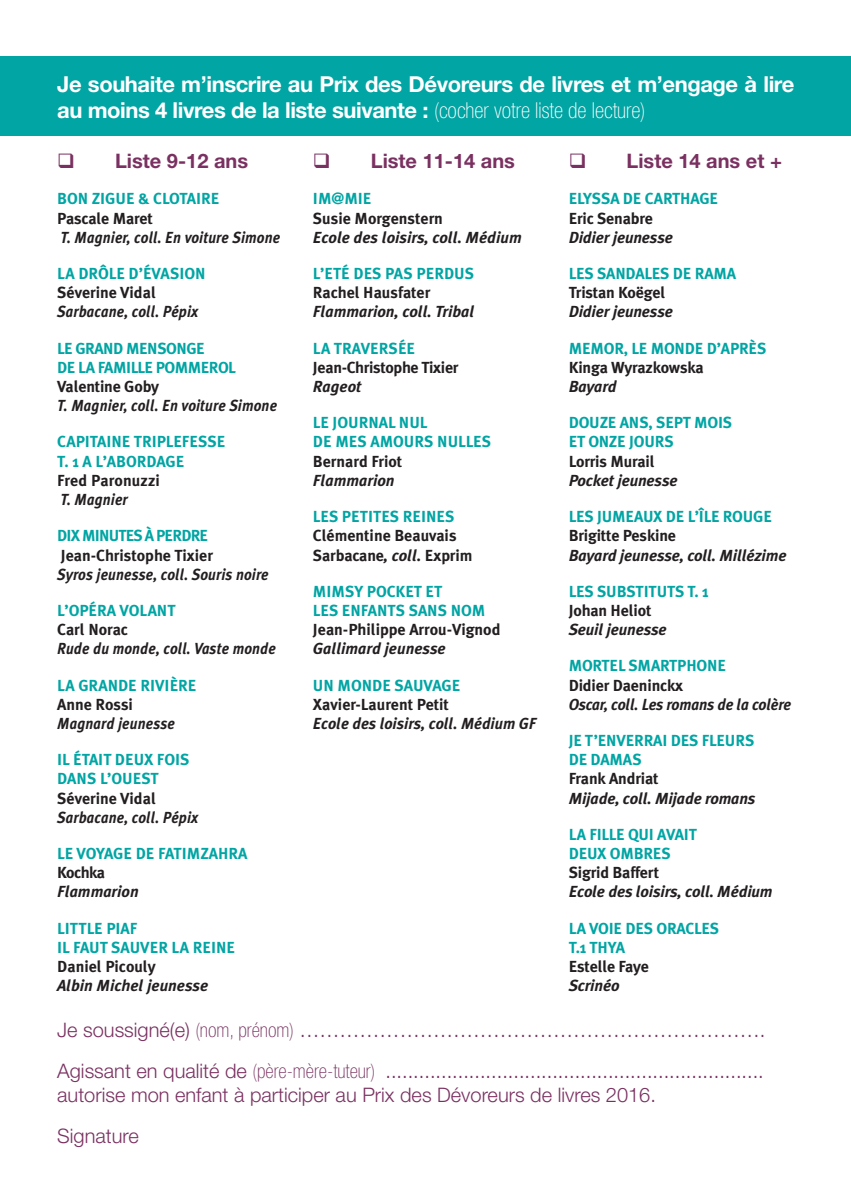
<style>
.page{position:relative;width:851px;height:1191px;background:#fff}
.page>*{position:absolute;margin:0;border:0;box-sizing:border-box;transform-origin:0 0}
.t1{font:700 22px/26.4px "Helvetica Neue";letter-spacing:-.02em;color:#fff}
.t2{font:300 20px/24px "Helvetica Neue";color:#7a3161}
.t3{font:700 20px "Helvetica Neue";color:#7a3161}
.t4{font:700 16px/19.2px "Meta Plus";letter-spacing:-.01em;color:#00a5a4}
.t5{font:700 16px "Meta Plus";letter-spacing:-.01em;color:#231f20}
.t6{font:italic 700 16px "Meta Plus";color:#231f20}
.t7{font:italic 700 16px "Meta Plus";color:#231f20;scale:.91 1}
.t8{font:700 16px "Meta Plus";letter-spacing:-.03em;color:#00a5a4}
.t9{font:italic 700 16px "Meta Plus";color:#231f20;scale:.95 1}
.t10{font:700 16px "Meta Plus";letter-spacing:-.05em;color:#00a5a4}
.t11{font:700 16px "Meta Plus";letter-spacing:.01em;color:#231f20}
.s1{font-weight:100;font-stretch:condensed}
.s2{font-style:italic}
.s3{color:#231f20}
</style>
<div class="page">
<div style="left:0;top:57px;width:850px;height:79px;background:#00a5a4"></div>
<p class="t1" style="left:57px;top:70px;width:738px">Je souhaite m’inscrire au Prix des Dévoreurs de livres et m’engage à lire au moins 4 livres de la liste suivante : <span class="s1">(cocher votre liste de lecture)</span></p>
<p class="t3" style="left:57px;top:149px;width:192px">❑ Liste 9-12 ans</p>
<p class="t4" style="left:57px;top:189px;width:164px">BON ZIGUE &amp; CLOTAIRE</p>
<p class="t5" style="left:57px;top:209px;width:97px">Pascale Maret</p>
<p class="t7" style="left:60px;top:228px;width:243px">T. Magnier, coll. En voiture Simone</p>
<p class="t4" style="left:57px;top:264px;width:150px">LA DRÔLE D’ÉVASION</p>
<p class="t5" style="left:57px;top:283px;width:100px">Séverine Vidal</p>
<p class="t7" style="left:57px;top:302px;width:157px">Sarbacane, coll. Pépix</p>
<p class="t8" style="left:57px;top:339px;width:149px">LE GRAND MENSONGE</p>
<p class="t8" style="left:57px;top:358px;width:180px">DE LA FAMILLE POMMEROL</p>
<p class="t5" style="left:57px;top:377px;width:103px">Valentine Goby</p>
<p class="t7" style="left:57px;top:396px;width:243px">T. Magnier, coll. En voiture Simone</p>
<p class="t4" style="left:57px;top:432px;width:170px">CAPITAINE TRIPLEFESSE</p>
<p class="t4" style="left:57px;top:451px;width:129px">T. 1 A L’ABORDAGE</p>
<p class="t11" style="left:57px;top:471px;width:104px">Fred Paronuzzi</p>
<p class="t7" style="left:60px;top:490px;width:76px">T. Magnier</p>
<p class="t10" style="left:57px;top:526px;width:152px">DIX MINUTES À PERDRE</p>
<p class="t5" style="left:61px;top:545px;width:154px">Jean-Christophe Tixier</p>
<p class="t7" style="left:57px;top:565px;width:234px">Syros jeunesse, coll. Souris noire</p>
<p class="t4" style="left:57px;top:600px;width:120px">L’OPÉRA VOLANT</p>
<p class="t5" style="left:57px;top:620px;width:72px">Carl Norac</p>
<p class="t7" style="left:57px;top:639px;width:242px">Rude du monde, coll. Vaste monde</p>
<p class="t4" style="left:57px;top:675px;width:141px">LA GRANDE RIVIÈRE</p>
<p class="t5" style="left:57px;top:695px;width:77px">Anne Rossi</p>
<p class="t7" style="left:57px;top:714px;width:131px">Magnard jeunesse</p>
<p class="t4" style="left:57px;top:750px;width:134px">IL ÉTAIT DEUX FOIS</p>
<p class="t4" style="left:57px;top:769px;width:103px">DANS L’OUEST</p>
<p class="t5" style="left:57px;top:789px;width:100px">Séverine Vidal</p>
<p class="t7" style="left:57px;top:808px;width:157px">Sarbacane, coll. Pépix</p>
<p class="t4" style="left:57px;top:844px;width:192px">LE VOYAGE DE FATIMZAHRA</p>
<p class="t5" style="left:57px;top:863px;width:49px">Kochka</p>
<p class="t6" style="left:57px;top:882px;width:83px">Flammarion</p>
<p class="t4" style="left:57px;top:918px;width:82px">LITTLE PIAF</p>
<p class="t4" style="left:57px;top:937px;width:179px">IL FAUT SAUVER LA REINE</p>
<p class="t5" style="left:57px;top:957px;width:100px">Daniel Picouly</p>
<p class="t6" style="left:57px;top:976px;width:152px">Albin Michel jeunesse</p>
<p class="t3" style="left:313px;top:149px;width:203px">❑ Liste 11-14 ans</p>
<p class="t4" style="left:313px;top:189px;width:60px">IM@MIE</p>
<p class="t5" style="left:313px;top:209px;width:131px">Susie Morgenstern</p>
<p class="t6" style="left:313px;top:228px;width:210px">Ecole des loisirs, coll. Médium</p>
<p class="t4" style="left:313px;top:264px;width:163px">L’ETÉ DES PAS PERDUS</p>
<p class="t5" style="left:313px;top:283px;width:119px">Rachel Hausfater</p>
<p class="t6" style="left:313px;top:302px;width:163px">Flammarion, coll. Tribal</p>
<p class="t4" style="left:313px;top:338px;width:104px">LA TRAVERSÉE</p>
<p class="t5" style="left:313px;top:358px;width:147px">Jean-Christophe Tixier</p>
<p class="t6" style="left:313px;top:377px;width:50px">Rageot</p>
<p class="t4" style="left:313px;top:413px;width:116px">LE JOURNAL NUL</p>
<p class="t4" style="left:313px;top:432px;width:179px">DE MES AMOURS NULLES</p>
<p class="t5" style="left:313px;top:452px;width:91px">Bernard Friot</p>
<p class="t6" style="left:313px;top:471px;width:83px">Flammarion</p>
<p class="t4" style="left:313px;top:507px;width:143px">LES PETITES REINES</p>
<p class="t5" style="left:313px;top:526px;width:145px">Clémentine Beauvais</p>
<p class="t5" style="left:313px;top:545px;width:161px">Sarbacane<span class="s2">, coll.</span> Exprim</p>
<p class="t4" style="left:313px;top:581px;width:131px">MIMSY POCKET ET</p>
<p class="t4" style="left:313px;top:600px;width:174px">LES ENFANTS SANS NOM</p>
<p class="t5" style="left:313px;top:620px;width:189px">Jean-Philippe Arrou-Vignod</p>
<p class="t6" style="left:313px;top:639px;width:134px">Gallimard jeunesse</p>
<p class="t4" style="left:313px;top:675px;width:149px">UN MONDE SAUVAGE</p>
<p class="t5" style="left:313px;top:695px;width:137px">Xavier-Laurent Petit</p>
<p class="t6" style="left:313px;top:714px;width:225px">Ecole des loisirs, coll. Médium GF</p>
<p class="t3" style="left:568px;top:149px;width:215px">❑ Liste 14 ans et +</p>
<p class="t4" style="left:568px;top:189px;width:151px">ELYSSA DE CARTHAGE</p>
<p class="t5" style="left:568px;top:209px;width:86px">Eric Senabre</p>
<p class="t6" style="left:568px;top:228px;width:106px">Didier jeunesse</p>
<p class="t4" style="left:568px;top:264px;width:169px">LES SANDALES DE RAMA</p>
<p class="t5" style="left:568px;top:283px;width:98px">Tristan Koëgel</p>
<p class="t6" style="left:568px;top:302px;width:106px">Didier jeunesse</p>
<p class="t4" style="left:568px;top:338px;width:199px">MEMOR, LE MONDE D’APRÈS</p>
<p class="t5" style="left:568px;top:358px;width:137px">Kinga Wyrazkowska</p>
<p class="t6" style="left:568px;top:377px;width:49px">Bayard</p>
<p class="t4" style="left:568px;top:413px;width:165px">DOUZE ANS, SEPT MOIS</p>
<p class="t4" style="left:568px;top:432px;width:107px">ET ONZE JOURS</p>
<p class="t5" style="left:568px;top:452px;width:87px">Lorris Murail</p>
<p class="t6" style="left:568px;top:471px;width:110px">Pocket jeunesse</p>
<p class="t4" style="left:568px;top:507px;width:205px">LES JUMEAUX DE L’ÎLE ROUGE<br><span class="s3">Brigitte Peskine</span></p>
<p class="t6" style="left:568px;top:545px;width:219px">Bayard jeunesse, coll. Millézime</p>
<p class="t4" style="left:568px;top:581px;width:141px">LES SUBSTITUTS T. 1</p>
<p class="t5" style="left:568px;top:601px;width:84px">Johan Heliot</p>
<p class="t6" style="left:568px;top:620px;width:99px">Seuil jeunesse</p>
<p class="t4" style="left:568px;top:656px;width:159px">MORTEL SMARTPHONE</p>
<p class="t5" style="left:568px;top:676px;width:116px">Didier Daeninckx</p>
<p class="t9" style="left:568px;top:695px;width:236px">Oscar, coll. Les romans de la colère</p>
<p class="t4" style="left:568px;top:731px;width:187px">JE T’ENVERRAI DES FLEURS</p>
<p class="t4" style="left:568px;top:750px;width:74px">DE DAMAS</p>
<p class="t5" style="left:568px;top:769px;width:91px">Frank Andriat</p>
<p class="t6" style="left:568px;top:788px;width:188px">Mijade, coll. Mijade romans</p>
<p class="t4" style="left:568px;top:824px;width:130px">LA FILLE QUI AVAIT</p>
<p class="t4" style="left:568px;top:844px;width:103px">DEUX OMBRES</p>
<p class="t5" style="left:568px;top:863px;width:92px">Sigrid Baffert</p>
<p class="t6" style="left:568px;top:882px;width:205px">Ecole des loisirs, coll. Médium</p>
<p class="t4" style="left:568px;top:918px;width:152px">LA VOIE DES ORACLES</p>
<p class="t4" style="left:568px;top:937px;width:58px">T.1 THYA</p>
<p class="t5" style="left:568px;top:957px;width:82px">Estelle Faye</p>
<p class="t6" style="left:568px;top:976px;width:52px">Scrinéo</p>
<p class="t2" style="left:57px;top:1017px;width:709px">Je soussigné(e) <span class="s1">(nom, prénom)</span> …………………………………………………………….</p>
<p class="t2" style="left:57px;top:1058px;width:708px">Agissant en qualité de <span class="s1">(père-mère-tuteur)</span> .................................................................... autorise mon enfant à participer au Prix des Dévoreurs de livres 2016.</p>
<p class="t2" style="left:57px;top:1123px;width:83px">Signature</p>
</div>
